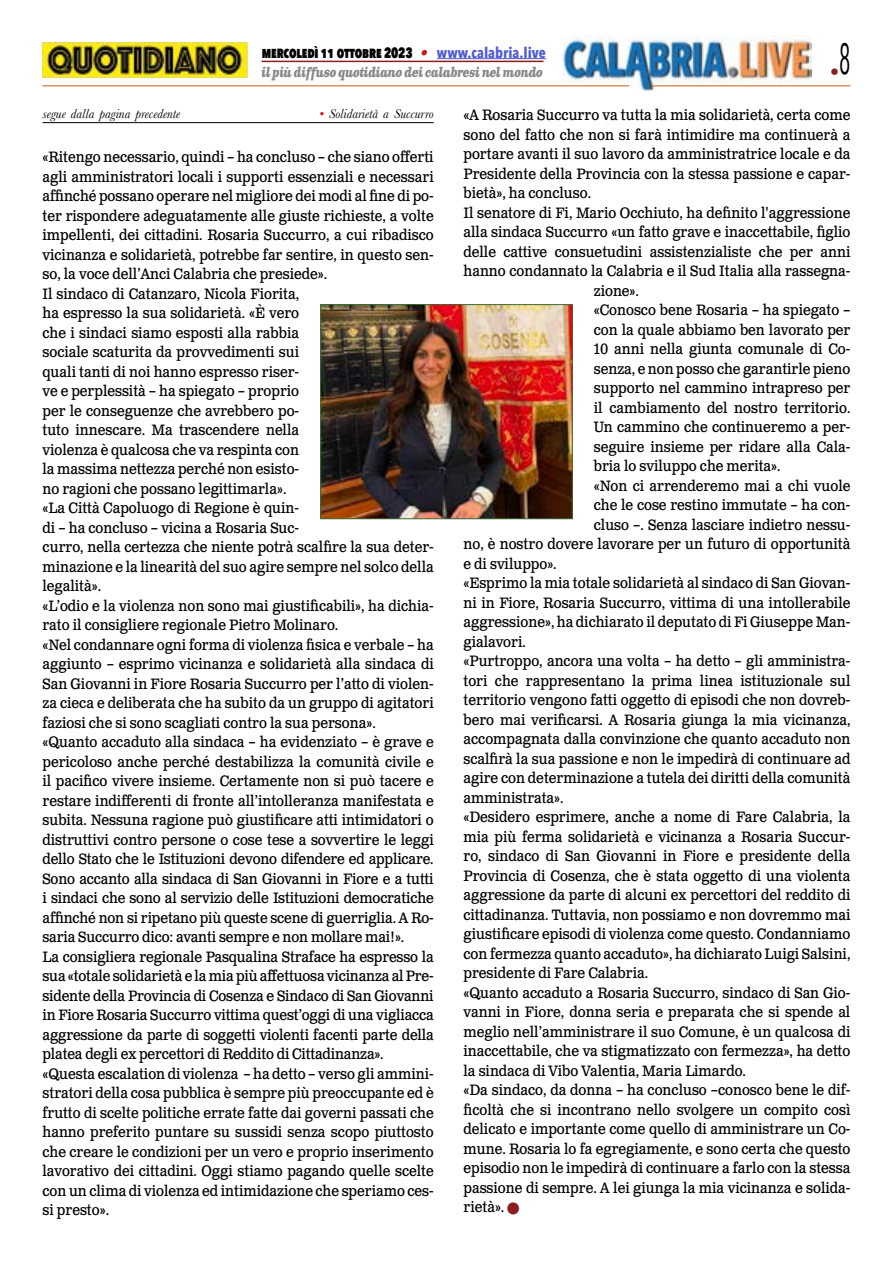
<style>
.page{position:relative;width:893px;height:1263px;background:#fff}
.page>*{position:absolute;margin:0;border:0;box-sizing:border-box;transform-origin:0 0}
.t1{font:18px "Avenir Next Condensed";color:#8b1c1f}
.t2{font:15px/19.5px "Clarendon Text Pro";color:#000;scale:.9 1}
.t3{font:800 15px "Avenir Next Condensed";letter-spacing:-.01em;color:#000;scale:.86 1}
.t4{font:italic 13.5px "Baskerville";color:#000}
.t5{font:italic 700 13.5px "Clarendon Text Pro";letter-spacing:-.05em;color:#878787;scale:.79 1}
.s1{font-family:"Clarendon Text Pro";font-weight:700;font-style:italic;color:#ca181a}
.s2{font-weight:700;color:#4f5cd6}
.s3{color:#ca181a}
.s4{color:#8b1c1f}
</style>
<div class="page">
<img style="left:563px;top:36px;width:248px;height:54px">
<hr style="left:43px;top:85px;width:586px;height:1px;background:#c85a19">
<hr style="left:651px;top:85px;width:199px;height:1px;background:#c85a19">
<hr style="left:437px;top:58px;width:109px;height:1px;background:#4f5cd6">
<hr style="left:261px;top:61px;width:282px;height:1px;background:#8b1c1f">
<img style="left:43px;top:43px;width:204px;height:34px">
<hr style="left:43px;top:122px;width:391px;height:1px;background:#000">
<img style="left:322px;top:306px;width:249px;height:211px">
<div style="left:320px;top:304px;width:253px;height:215px;border:1px solid #3f6d34"></div>
<p class="t3" style="left:262px;top:43px;width:332px">MERCOLEDÌ 11 OTTOBRE 2023 <span class="s1">•</span> <span class="s2">www.calabria.live</span></p>
<p class="t5" style="left:261px;top:64px;width:358px">il più diffuso quotidiano dei calabresi nel mondo</p>
<p class="t1" style="left:830px;top:57px;width:22px">•<sup>8</sup></p>
<p class="t4" style="left:43px;top:105px;width:139px">segue dalla pagina precedente</p>
<p class="t4" style="left:319px;top:105px;width:116px"><span class="s3">•</span> Solidarietà a Succurro</p>
<p class="t2" style="left:43px;top:148px;width:436px">«Ritengo necessario, quindi – ha concluso – che siano offerti agli amministratori locali i supporti essenziali e necessari affinché possano operare nel migliore dei modi al fine di po&shy;ter rispondere adeguatamente alle giuste richieste, a volte impellenti, dei cittadini. Rosaria Succurro, a cui ribadisco vicinanza e solidarietà, potrebbe far sentire, in questo sen&shy;so, la voce dell’Anci Calabria che presiede».<br>Il sindaco di Catanzaro, Nicola Fiorita,<br>ha espresso la sua solidarietà. «È vero<br>che i sindaci siamo esposti alla rabbia<br>sociale scaturita da provvedimenti sui<br>quali tanti di noi hanno espresso riser-<br>ve e perplessità – ha spiegato – proprio<br>per le conseguenze che avrebbero po-<br>tuto innescare. Ma trascendere nella<br>violenza è qualcosa che va respinta con<br>la massima nettezza perché non esisto-<br>no ragioni che possano legittimarla».<br>«La Città Capoluogo di Regione è quin-<br>di – ha concluso – vicina a Rosaria Suc-<br>curro, nella certezza che niente potrà scalfire la sua deter&shy;minazione e la linearità del suo agire sempre nel solco della legalità».<br>«L’odio e la violenza non sono mai giustificabili», ha dichia&shy;rato il consigliere regionale Pietro Molinaro.<br>«Nel condannare ogni forma di violenza fisica e verbale – ha aggiunto – esprimo vicinanza e solidarietà alla sindaca di San Giovanni in Fiore Rosaria Succurro per l’atto di violen&shy;za cieca e deliberata che ha subito da un gruppo di agitatori faziosi che si sono scagliati contro la sua persona». «Quanto accaduto alla sindaca – ha evidenziato – è grave e pericoloso anche perché destabilizza la comunità civile e il pacifico vivere insieme. Certamente non si può tacere e restare indifferenti di fronte all’intolleranza manifestata e subita. Nessuna ragione può giustificare atti intimidatori o distruttivi contro persone o cose tese a sovvertire le leggi dello Stato che le Istituzioni devono difendere ed applicare.<br>Sono accanto alla sindaca di San Giovanni in Fiore e a tutti i sindaci che sono al servizio delle Istituzioni democratiche affinché non si ripetano più queste scene di guerriglia. A Ro&shy;saria Succurro dico: avanti sempre e non mollare mai!».<br>La consigliera regionale Pasqualina Straface ha espresso la sua «totale solidarietà e la mia più affettuosa vicinanza al Pre&shy;sidente della Provincia di Cosenza e Sindaco di San Giovanni in Fiore Rosaria Succurro vittima quest’oggi di una vigliacca aggressione da parte di soggetti violenti facenti parte della platea degli ex percettori di Reddito di Cittadinanza». «Questa escalation di violenza – ha detto – verso gli ammini&shy;stratori della cosa pubblica è sempre più preoccupante ed è frutto di scelte politiche errate fatte dai governi passati che hanno preferito puntare su sussidi senza scopo piuttosto che creare le condizioni per un vero e proprio inserimento lavorativo dei cittadini. Oggi stiamo pagando quelle scelte con un clima di violenza ed intimidazione che speriamo ces&shy;si presto».</p>
<p class="t2" style="left:463px;top:106px;width:431px">«A Rosaria Succurro va tutta la mia solidarietà, certa come</p>
<p class="t2" style="left:463px;top:125px;width:431px">sono del fatto che non si farà intimidire ma continuerà a</p>
<p class="t2" style="left:463px;top:145px;width:431px">portare avanti il suo lavoro da amministratrice locale e da</p>
<p class="t2" style="left:463px;top:164px;width:431px">Presidente della Provincia con la stessa passione e capar-</p>
<p class="t2" style="left:463px;top:184px;width:143px">bietà», ha concluso.</p>
<p class="t2" style="left:463px;top:203px;width:431px">Il senatore di Fi, Mario Occhiuto, ha definito l'aggressione</p>
<p class="t2" style="left:463px;top:223px;width:431px">alla sindaca Succurro «un fatto grave e inaccettabile, figlio</p>
<p class="t2" style="left:463px;top:242px;width:431px">delle cattive consuetudini assistenzialiste che per anni</p>
<p class="t2" style="left:463px;top:262px;width:431px">hanno condannato la Calabria e il Sud Italia alla rassegna-</p>
<p class="t2" style="left:594px;top:281px;width:52px">zione».</p>
<p class="t2" style="left:594px;top:301px;width:287px">«Conosco bene Rosaria – ha spiegato –</p>
<p class="t2" style="left:594px;top:320px;width:287px">con la quale abbiamo ben lavorato per</p>
<p class="t2" style="left:594px;top:340px;width:287px">10 anni nella giunta comunale di Co-</p>
<p class="t2" style="left:594px;top:359px;width:287px">senza, e non posso che garantirle pieno</p>
<p class="t2" style="left:594px;top:379px;width:287px">supporto nel cammino intrapreso per</p>
<p class="t2" style="left:594px;top:398px;width:287px">il cambiamento del nostro territorio.</p>
<p class="t2" style="left:594px;top:418px;width:287px">Un cammino che continueremo a per-</p>
<p class="t2" style="left:594px;top:437px;width:287px">seguire insieme per ridare alla Cala-</p>
<p class="t2" style="left:594px;top:457px;width:209px">bria lo sviluppo che merita».</p>
<p class="t2" style="left:594px;top:476px;width:287px">«Non ci arrenderemo mai a chi vuole</p>
<p class="t2" style="left:594px;top:496px;width:287px">che le cose restino immutate – ha con-</p>
<p class="t2" style="left:594px;top:515px;width:287px">cluso –. Senza lasciare indietro nessu-</p>
<p class="t2" style="left:463px;top:535px;width:431px">no, è nostro dovere lavorare per un futuro di opportunità</p>
<p class="t2" style="left:463px;top:554px;width:105px">e di sviluppo».</p>
<p class="t2" style="left:463px;top:574px;width:431px">«Esprimo la mia totale solidarietà al sindaco di San Giovan-</p>
<p class="t2" style="left:463px;top:593px;width:431px">ni in Fiore, Rosaria Succurro, vittima di una intollerabile</p>
<p class="t2" style="left:463px;top:613px;width:431px">aggressione», ha dichiarato il deputato di Fi Giuseppe Man-</p>
<p class="t2" style="left:463px;top:632px;width:71px">gialavori.</p>
<p class="t2" style="left:463px;top:652px;width:431px">«Purtroppo, ancora una volta – ha detto – gli amministra-</p>
<p class="t2" style="left:463px;top:671px;width:431px">tori che rappresentano la prima linea istituzionale sul</p>
<p class="t2" style="left:463px;top:691px;width:431px">territorio vengono fatti oggetto di episodi che non dovreb-</p>
<p class="t2" style="left:463px;top:710px;width:431px">bero mai verificarsi. A Rosaria giunga la mia vicinanza,</p>
<p class="t2" style="left:463px;top:730px;width:431px">accompagnata dalla convinzione che quanto accaduto non</p>
<p class="t2" style="left:463px;top:749px;width:431px">scalfirà la sua passione e non le impedirà di continuare ad</p>
<p class="t2" style="left:463px;top:769px;width:431px">agire con determinazione a tutela dei diritti della comunità</p>
<p class="t2" style="left:463px;top:788px;width:113px">amministrata».</p>
<p class="t2" style="left:463px;top:808px;width:431px">«Desidero esprimere, anche a nome di Fare Calabria, la</p>
<p class="t2" style="left:463px;top:827px;width:431px">mia più ferma solidarietà e vicinanza a Rosaria Succur-</p>
<p class="t2" style="left:463px;top:847px;width:431px">ro, sindaco di San Giovanni in Fiore e presidente della</p>
<p class="t2" style="left:463px;top:866px;width:431px">Provincia di Cosenza, che è stata oggetto di una violenta</p>
<p class="t2" style="left:463px;top:886px;width:431px">aggressione da parte di alcuni ex percettori del reddito di</p>
<p class="t2" style="left:463px;top:905px;width:431px">cittadinanza. Tuttavia, non possiamo e non dovremmo mai</p>
<p class="t2" style="left:463px;top:925px;width:431px">giustificare episodi di violenza come questo. Condanniamo</p>
<p class="t2" style="left:463px;top:944px;width:431px">con fermezza quanto accaduto», ha dichiarato Luigi Salsini,</p>
<p class="t2" style="left:463px;top:964px;width:207px">presidente di Fare Calabria.</p>
<p class="t2" style="left:463px;top:983px;width:431px">«Quanto accaduto a Rosaria Succurro, sindaco di San Gio-</p>
<p class="t2" style="left:463px;top:1003px;width:431px">vanni in Fiore, donna seria e preparata che si spende al</p>
<p class="t2" style="left:463px;top:1022px;width:431px">meglio nell’amministrare il suo Comune, è un qualcosa di</p>
<p class="t2" style="left:463px;top:1042px;width:431px">inaccettabile, che va stigmatizzato con fermezza», ha detto</p>
<p class="t2" style="left:463px;top:1061px;width:315px">la sindaca di Vibo Valentia, Maria Limardo.</p>
<p class="t2" style="left:463px;top:1081px;width:431px">«Da sindaco, da donna – ha concluso –conosco bene le dif-</p>
<p class="t2" style="left:463px;top:1100px;width:431px">ficoltà che si incontrano nello svolgere un compito così</p>
<p class="t2" style="left:463px;top:1120px;width:431px">delicato e importante come quello di amministrare un Co-</p>
<p class="t2" style="left:463px;top:1139px;width:431px">mune. Rosaria lo fa egregiamente, e sono certa che questo</p>
<p class="t2" style="left:463px;top:1159px;width:431px">episodio non le impedirà di continuare a farlo con la stessa</p>
<p class="t2" style="left:463px;top:1178px;width:431px">passione di sempre. A lei giunga la mia vicinanza e solida-</p>
<p class="t2" style="left:463px;top:1198px;width:63px">rietà». <span class="s4">■</span></p>
</div>
